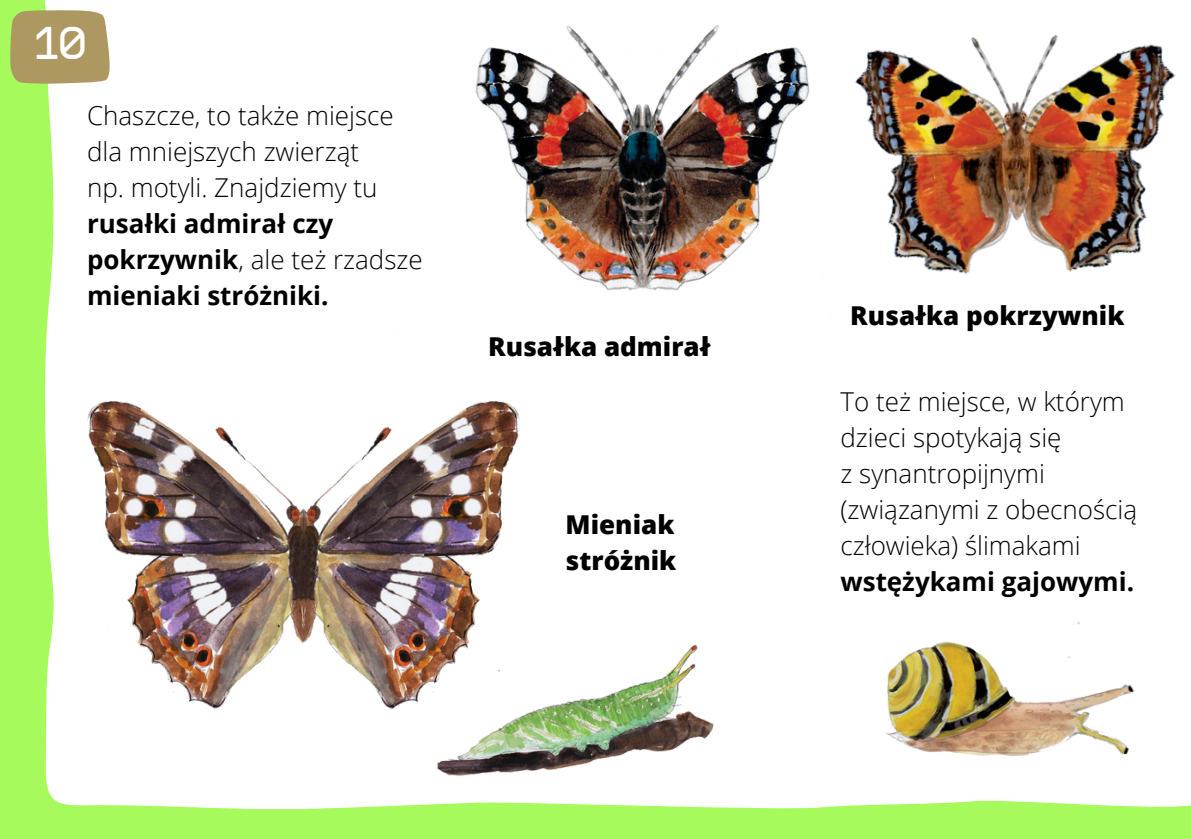
<style>
.page{position:relative;width:1191px;height:839px;background:#fff}
.page>*{position:absolute;margin:0;border:0;box-sizing:border-box;transform-origin:0 0}
.t1{font:500 37.8px "ADA Hybrid";color:#fff}
.t2{font:300 26px/36px "Open Sans";color:#000}
.t3{font:700 26px/36px "Open Sans";color:#000}
.t4{font:800 26px/36px "Open Sans";color:#000}
.s1{font-weight:300}
.s2{font-weight:700}
</style>
<div class="page">
<div style="left:0;top:0;width:1191px;height:838px;background:#a7fa5b"></div>
<div style="left:44px;top:0;width:1147px;height:808px;background:#fff"></div>
<svg style="left:10px;top:10px;width:102px;height:74px;background:#b2a16b"></svg>
<img style="left:820px;top:0;width:371px;height:315px">
<img style="left:335px;top:25px;width:506px;height:306px">
<img style="left:826px;top:614px;width:334px;height:157px">
<img style="left:87px;top:402px;width:432px;height:310px">
<img style="left:387px;top:633px;width:334px;height:158px">
<p class="t1" style="left:35px;top:27px;width:53px">10</p>
<h1 class="t2" style="left:87px;top:96px;width:308px">Chaszcze, to także miejsce</h1>
<h1 class="t2" style="left:87px;top:132px;width:274px">dla mniejszych zwierząt</h1>
<p class="t3" style="left:87px;top:168px;width:337px"><span class="s1">np. motyli. Znajdziemy tu </span>rusałki admirał czy pokrzywnik<span class="s1">, ale też rzadsze </span>mieniaki stróżniki.</p>
<p class="t4" style="left:488px;top:327px;width:224px">Rusałka admirał</p>
<p class="t4" style="left:566px;top:506px;width:112px">Mieniak stróżnik</p>
<p class="t4" style="left:850px;top:297px;width:276px">Rusałka pokrzywnik</p>
<h1 class="t2" style="left:841px;top:383px;width:286px">To też miejsce, w którym dzieci spotykają się</h1>
<p class="t2" style="left:841px;top:455px;width:298px">z synantropijnymi (związanymi z obecnością człowieka) ślimakami <span class="s2">wstężykami gajowymi.</span></p>
</div>
